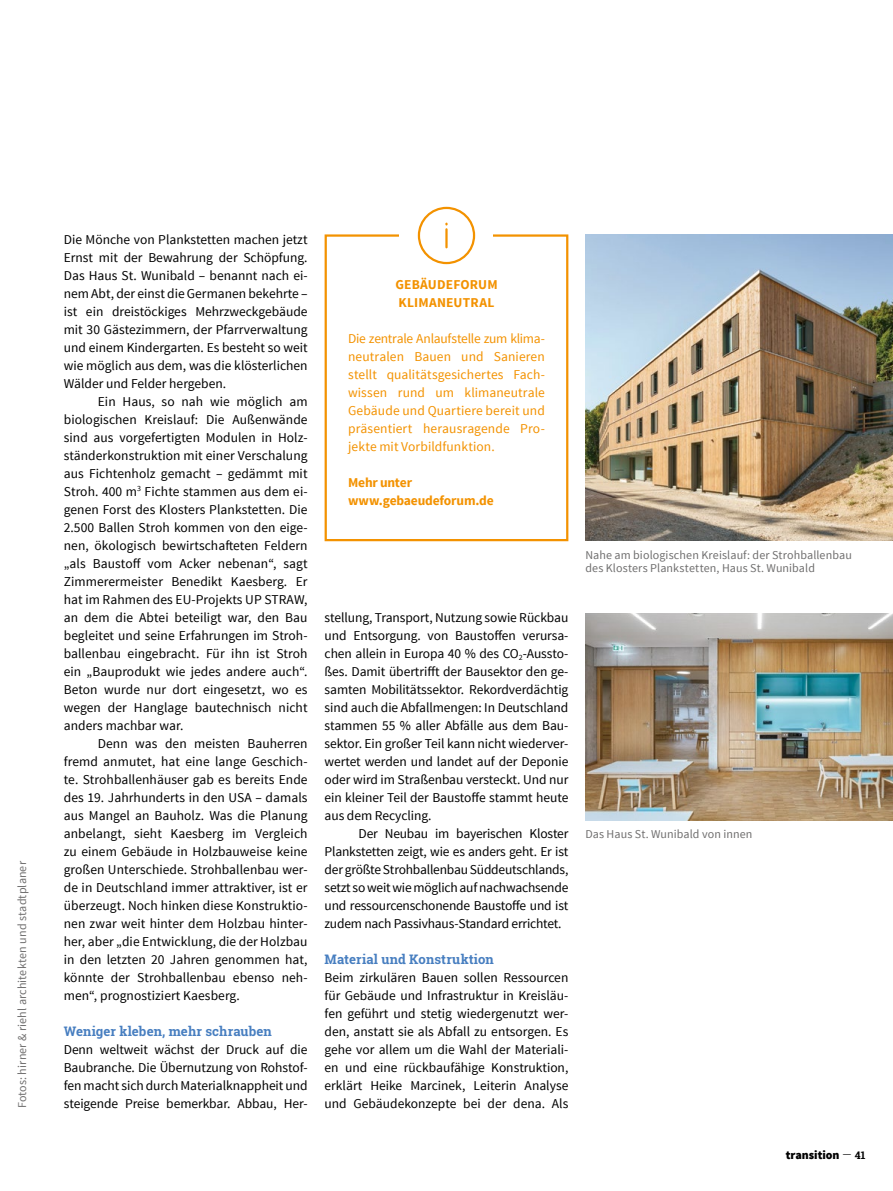
<style>
.page{position:relative;width:893px;height:1191px;background:#fff}
.page>*{position:absolute;margin:0;border:0;box-sizing:border-box;transform-origin:0 0}
.t1{font:13.5px/18px "Source Sans Pro";letter-spacing:-.005em;color:#000;text-align:justify}
.t2{font:13.5px/18px "Source Sans Pro";letter-spacing:.005em;color:#f39200;text-align:justify}
.t3{font:700 13.5px/18px "Source Sans Pro";color:#f39200}
.t4{font:700 13.2px "Roboto Slab";letter-spacing:.01em;color:#477ec0}
.t5{font:12px/13.5px "Source Sans Pro";letter-spacing:.01em;color:#706f6f}
.t6{font:900 12px "Source Sans Pro";letter-spacing:-.005em;color:#000}
.s1{font-family:"Roboto Slab";font-weight:300}
.s2{font-family:"Roboto Slab";font-weight:700;font-size:10.5px}
</style>
<div class="page">
<img style="left:585px;top:234px;width:308px;height:307px">
<img style="left:585px;top:613px;width:308px;height:207px">
<div style="left:325px;top:234px;width:243px;height:307px;border:2px solid #f39200"></div>
<div style="left:399px;top:229px;width:94px;height:15px;background:#fff"></div>
<div style="left:418px;top:207px;width:57px;height:57px;border:2px solid #f39200;border-radius:50%"></div>
<hr style="left:445px;top:229px;width:3px;height:18px;background:#f39200">
<p class="t5" style="left:15px;top:1108px;width:249px;rotate:-90deg">Fotos: hirner &amp; riehl architekten und stadtplaner</p>
<p class="t1" style="left:64px;top:231px;width:245px">Die Mönche von Plankstetten machen jetzt Ernst mit der Bewahrung der Schöpfung.<br>Das Haus St. Wunibald – benannt nach ei&shy;nem Abt, der einst die Germanen bekehrte – ist ein dreistöckiges Mehrzweckgebäude mit 30 Gästezimmern, der Pfarrverwaltung und einem Kindergarten. Es besteht so weit wie möglich aus dem, was die klösterlichen Wälder und Felder hergeben.</p>
<p class="t1" style="left:64px;top:392px;width:245px;text-indent:34px">Ein Haus, so nah wie möglich am biologischen Kreislauf: Die Außenwände sind aus vorgefertigten Modulen in Holz&shy;ständerkonstruktion mit einer Verschalung aus Fichtenholz gemacht – gedämmt mit Stroh. 400 m<sup>3</sup> Fichte stammen aus dem ei&shy;genen Forst des Klosters Plankstetten. Die 2.500 Ballen Stroh kommen von den eige&shy;nen, ökologisch bewirtschafteten Feldern „als Baustoff vom Acker nebenan“, sagt Zimmerermeister Benedikt Kaesberg. Er hat im Rahmen des EU-Projekts UP STRAW, an dem die Abtei beteiligt war, den Bau begleitet und seine Erfahrungen im Stroh&shy;ballenbau eingebracht. Für ihn ist Stroh ein „Bauprodukt wie jedes andere auch“.<br>Beton wurde nur dort eingesetzt, wo es wegen der Hanglage bautechnisch nicht anders machbar war.</p>
<p class="t1" style="left:64px;top:734px;width:245px;text-indent:34px">Denn was den meisten Bauherren fremd anmutet, hat eine lange Geschich&shy;te. Strohballenhäuser gab es bereits Ende des 19. Jahrhunderts in den USA – damals aus Mangel an Bauholz. Was die Planung anbelangt, sieht Kaesberg im Vergleich zu einem Gebäude in Holzbauweise keine großen Unterschiede. Strohballenbau wer&shy;de in Deutschland immer attraktiver, ist er überzeugt. Noch hinken diese Konstruktio&shy;nen zwar weit hinter dem Holzbau hinter&shy;her, aber „die Entwicklung, die der Holzbau in den letzten 20 Jahren genommen hat, könnte der Strohballenbau ebenso neh&shy;men“, prognostiziert Kaesberg.</p>
<p class="t4" style="left:64px;top:1022px;width:210px">Weniger kleben, mehr schrauben</p>
<p class="t1" style="left:64px;top:1041px;width:245px">Denn weltweit wächst der Druck auf die Baubranche. Die Übernutzung von Rohstof&shy;fen macht sich durch Materialknappheit und steigende Preise bemerkbar. Abbau, Her-</p>
<p class="t3" style="left:395px;top:276px;width:104px">GEBÄUDEFORUM<br>KLIMANEUTRAL</p>
<p class="t2" style="left:348px;top:330px;width:198px">Die zentrale Anlaufstelle zum klima&shy;neutralen Bauen und Sanieren stellt qualitätsgesichertes Fach&shy;wissen rund um klimaneutrale Gebäude und Quartiere bereit und präsentiert herausragende Pro&shy;jekte mit Vorbildfunktion.</p>
<p class="t3" style="left:348px;top:474px;width:147px">Mehr unter www.gebaeudeforum.de</p>
<p class="t1" style="left:325px;top:609px;width:245px">stellung, Transport, Nutzung sowie Rückbau und Entsorgung. von Baustoffen verursa&shy;chen allein in Europa 40 % des CO<sub>2</sub>-Aussto&shy;ßes. Damit übertrifft der Bausektor den ge&shy;samten Mobilitätssektor. Rekordverdächtig sind auch die Abfallmengen: In Deutschland stammen 55 % aller Abfälle aus dem Bau&shy;sektor. Ein großer Teil kann nicht wiederver&shy;wertet werden und landet auf der Deponie oder wird im Straßenbau versteckt. Und nur ein kleiner Teil der Baustoffe stammt heute aus dem Recycling.</p>
<p class="t1" style="left:325px;top:824px;width:245px;text-indent:34px">Der Neubau im bayerischen Kloster Plankstetten zeigt, wie es anders geht. Er ist der größte Strohballenbau Süddeutschlands, setzt so weit wie möglich auf nachwachsende und ressourcenschonende Baustoffe und ist zudem nach Passivhaus-Standard errichtet.</p>
<p class="t4" style="left:325px;top:950px;width:171px">Material und Konstruktion</p>
<p class="t1" style="left:325px;top:969px;width:245px">Beim zirkulären Bauen sollen Ressourcen für Gebäude und Infrastruktur in Kreisläu&shy;fen geführt und stetig wiedergenutzt wer&shy;den, anstatt sie als Abfall zu entsorgen. Es gehe vor allem um die Wahl der Materiali&shy;en und eine rückbaufähige Konstruktion, erklärt Heike Marcinek, Leiterin Analyse und Gebäudekonzepte bei der dena. Als</p>
<p class="t5" style="left:585px;top:548px;width:268px">Nahe am biologischen Kreislauf: der Strohballenbau des Klosters Plankstetten, Haus St. Wunibald</p>
<p class="t5" style="left:585px;top:827px;width:169px">Das Haus St. Wunibald von innen</p>
<p class="t6" style="left:786px;top:1147px;width:81px">transition <span class="s1">―</span> <span class="s2">41</span></p>
</div>
